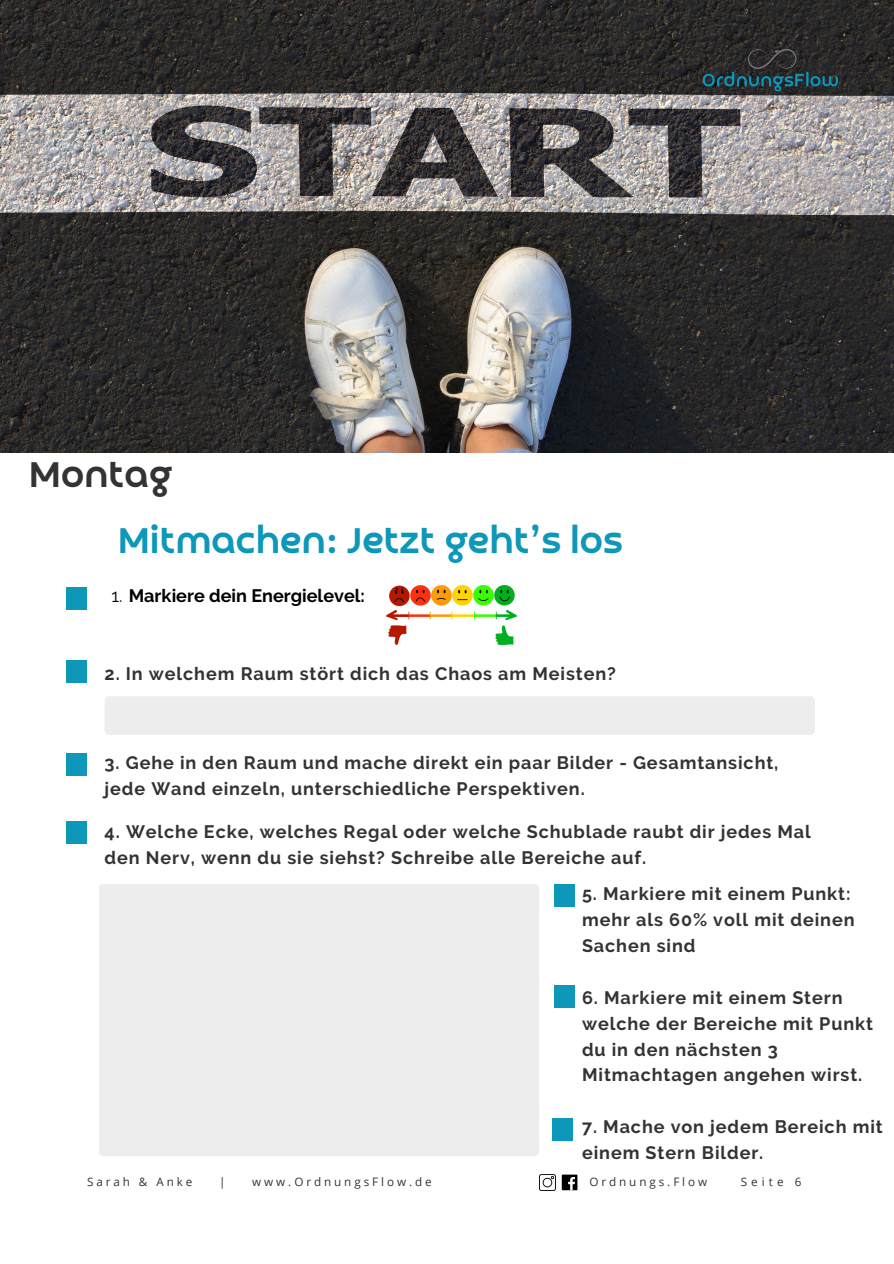
<style>
.page{position:relative;width:894px;height:1264px;background:#fff}
.page>*{position:absolute;margin:0;border:0;box-sizing:border-box;transform-origin:0 0}
.t1{font:40.5px "Croogla 4 F";color:#0d97b8}
.t2{font:40.5px "Croogla 4 F";color:#333}
.t3{font:700 18px/25.8px "Raleway";letter-spacing:.05em;color:#333}
.t4{font:700 18px "Raleway";color:#000}
.t5{font:11.7px "Open Sans";letter-spacing:.25em;color:#333}
.s1{font-weight:400}
</style>
<div class="page">
<img style="left:0;top:0;width:893px;height:452px">
<svg style="left:539px;top:1174px;width:16px;height:16px"></svg>
<div style="left:561px;top:1174px;width:16px;height:16px;background:#000"></div>
<svg style="left:568px;top:1177px;width:7px;height:13px"></svg>
<div style="left:66px;top:586px;width:21px;height:23px;background:#0d97b8"></div>
<img style="left:386px;top:585px;width:130px;height:60px">
<img style="left:695px;top:43px;width:151px;height:49px">
<div style="left:105px;top:696px;width:709px;height:38px;background:#ededed;border-radius:4px"></div>
<div style="left:66px;top:660px;width:21px;height:23px;background:#0d97b8"></div>
<div style="left:66px;top:753px;width:21px;height:23px;background:#0d97b8"></div>
<div style="left:66px;top:821px;width:21px;height:23px;background:#0d97b8"></div>
<div style="left:99px;top:883px;width:440px;height:273px;background:#ededed;border-radius:4px"></div>
<div style="left:554px;top:883px;width:20px;height:23px;background:#0d97b8"></div>
<div style="left:554px;top:984px;width:20px;height:23px;background:#0d97b8"></div>
<div style="left:551px;top:1117px;width:21px;height:23px;background:#0d97b8"></div>
<p class="t2" style="left:29px;top:456px;width:145px">Montag</p>
<h1 class="t1" style="left:118px;top:522px;width:506px">Mitmachen: Jetzt geht’s los</h1>
<h2 class="t4" style="left:111px;top:584px;width:255px"><span class="s1">1.</span> Markiere dein Energielevel:</h2>
<h2 class="t3" style="left:105px;top:660px;width:512px">2. In welchem Raum stört dich das Chaos am Meisten?</h2>
<h2 class="t3" style="left:105px;top:750px;width:675px">3. Gehe in den Raum und mache direkt ein paar Bilder - Gesamtansicht, jede Wand einzeln, unterschiedliche Perspektiven.</h2>
<h2 class="t3" style="left:105px;top:818px;width:707px">4. Welche Ecke, welches Regal oder welche Schublade raubt dir jedes Mal den Nerv, wenn du sie siehst? Schreibe alle Bereiche auf.</h2>
<h2 class="t3" style="left:582px;top:881px;width:274px">5. Markiere mit einem Punkt: mehr als 60% voll mit deinen<br>Sachen sind</h2>
<p class="t3" style="left:582px;top:984px;width:292px">6. Markiere mit einem Stern welche der Bereiche mit Punkt du in den nächsten 3<br>Mitmachtagen angehen wirst.</p>
<p class="t3" style="left:582px;top:1113px;width:302px">7. Mache von jedem Bereich mit einem Stern Bilder.</p>
<h2 class="t5" style="left:87px;top:1172px;width:107px">Sarah &amp; Anke</h2>
<h2 class="t5" style="left:219px;top:1172px;width:8px">|</h2>
<h2 class="t5" style="left:252px;top:1172px;width:181px">www.OrdnungsFlow.de</h2>
<h2 class="t5" style="left:589px;top:1172px;width:119px">Ordnungs.Flow</h2>
<p class="t5" style="left:740px;top:1172px;width:62px">Seite 6</p>
</div>
